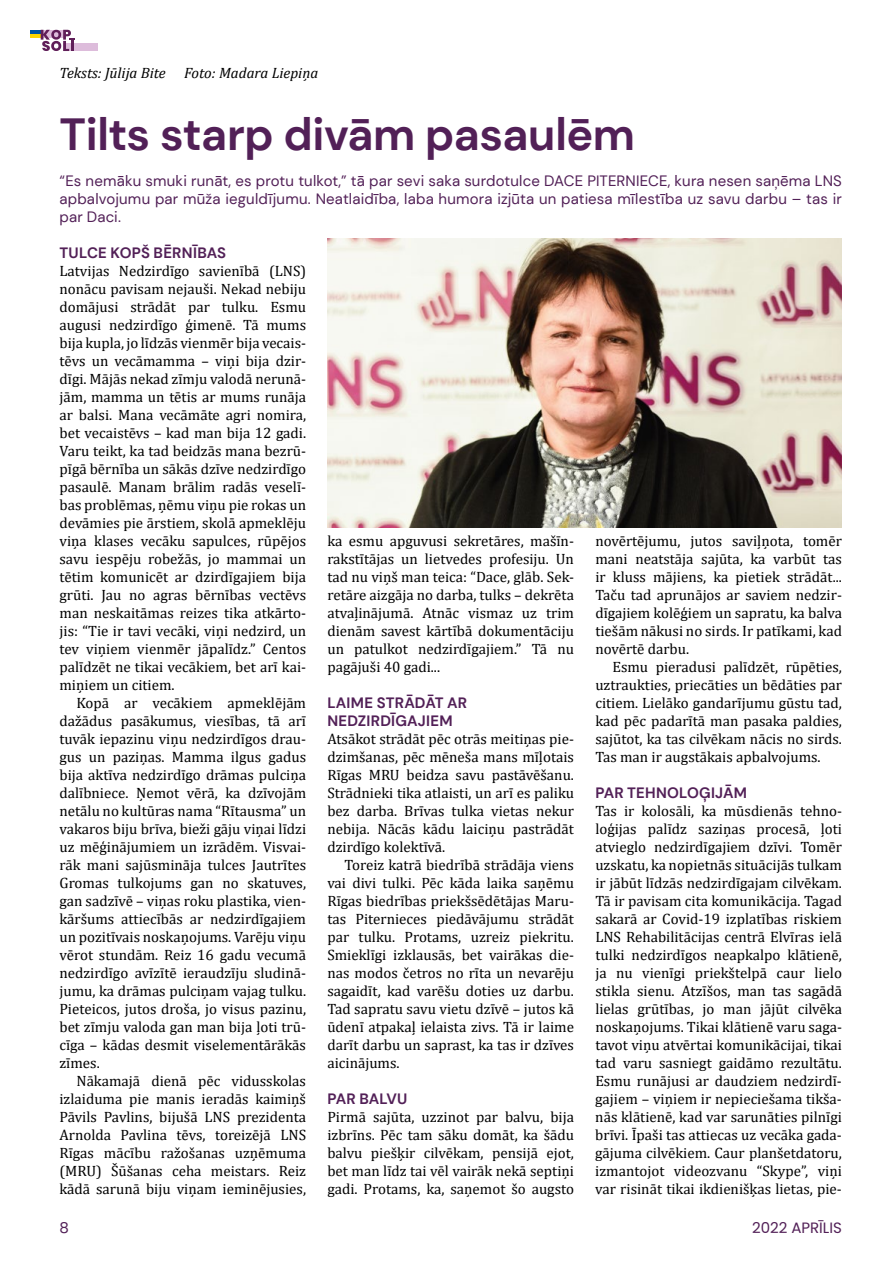
<style>
.page{position:relative;width:893px;height:1263px;background:#fff}
.page>*{position:absolute;margin:0;border:0;box-sizing:border-box;transform-origin:0 0}
.t1{font:700 45px "DM Sans";letter-spacing:-.01em;color:#522057}
.t2{font:15px/18px "Cambria";color:#000;text-align:justify}
.t3{font:15px/18px "DM Sans";letter-spacing:.01em;color:#522057;text-align:justify}
.t4{font:700 15px/18px "DM Sans";letter-spacing:.01em;color:#522057}
.t5{font:italic 15px "Cambria";color:#000}
.t6{font:15px "Poppins";color:#522057}
</style>
<div class="page">
<img style="left:327px;top:238px;width:515px;height:290px">
<div style="left:63px;top:43px;width:35px;height:8px;background:#ddbcdb"></div>
<hr style="left:30px;top:34px;width:11px;height:4px;background:#ffd500">
<hr style="left:30px;top:30px;width:11px;height:4px;background:#0053a1">
<svg style="left:41px;top:30px;width:34px;height:21px"></svg>
<p class="t5" style="left:60px;top:62px;width:260px">Teksts: Jūlija Bite Foto: Madara Liepiņa</p>
<h1 class="t1" style="left:60px;top:106px;width:577px">Tilts starp divām pasaulēm</h1>
<p class="t3" style="left:59px;top:171px;width:784px">“Es nemāku smuki runāt, es protu tulkot,” tā par sevi saka surdotulce DACE PITERNIECE, kura nesen saņēma LNS apbalvojumu par mūža ieguldījumu. Neatlaidība, laba humora izjūta un patiesa mīlestība uz savu darbu – tas ir par Daci.</p>
<p class="t4" style="left:60px;top:243px;width:168px">TULCE KOPŠ BĒRNĪBAS</p>
<p class="t2" style="left:60px;top:261px;width:248px">Latvijas Nedzirdīgo savienībā (LNS) nonācu pavisam nejauši. Nekad nebiju domājusi strādāt par tulku. Esmu augusi nedzirdīgo ģimenē. Tā mums bija kupla, jo līdzās vienmēr bija vecais&shy;tēvs un vecāmamma – viņi bija dzir&shy;dīgi. Mājās nekad zīmju valodā nerunā&shy;jām, mamma un tētis ar mums runāja ar balsi. Mana vecāmāte agri nomira, bet vecaistēvs – kad man bija 12 gadi.<br>Varu teikt, ka tad beidzās mana bezrū&shy;pīgā bērnība un sākās dzīve nedzirdīgo pasaulē. Manam brālim radās veselī&shy;bas problēmas, ņēmu viņu pie rokas un devāmies pie ārstiem, skolā apmeklēju viņa klases vecāku sapulces, rūpējos savu iespēju robežās, jo mammai un tētim komunicēt ar dzirdīgajiem bija grūti. Jau no agras bērnības vectēvs man neskaitāmas reizes tika atkārto&shy;jis: “Tie ir tavi vecāki, viņi nedzird, un tev viņiem vienmēr jāpalīdz.” Centos palīdzēt ne tikai vecākiem, bet arī kai&shy;miņiem un citiem.</p>
<p class="t2" style="left:59px;top:693px;width:248px;text-indent:17px">Kopā ar vecākiem apmeklējām dažādus pasākumus, viesības, tā arī tuvāk iepazinu viņu nedzirdīgos drau&shy;gus un paziņas. Mamma ilgus gadus bija aktīva nedzirdīgo drāmas pulciņa dalībniece. Ņemot vērā, ka dzīvojām netālu no kultūras nama “Rītausma” un vakaros biju brīva, bieži gāju viņai līdzi uz mēģinājumiem un izrādēm. Visvai&shy;rāk mani sajūsmināja tulces Jautrītes Gromas tulkojums gan no skatuves, gan sadzīvē – viņas roku plastika, vien&shy;kāršums attiecībās ar nedzirdīgajiem un pozitīvais noskaņojums. Varēju viņu vērot stundām. Reiz 16 gadu vecumā nedzirdīgo avīzītē ieraudzīju sludinā&shy;jumu, ka drāmas pulciņam vajag tulku.<br>Pieteicos, jutos droša, jo visus pazinu, bet zīmju valoda gan man bija ļoti trū&shy;cīga – kādas desmit viselementārākās zīmes.</p>
<p class="t2" style="left:59px;top:1071px;width:248px;text-indent:17px">Nākamajā dienā pēc vidusskolas izlaiduma pie manis ieradās kaimiņš Pāvils Pavlins, bijušā LNS prezidenta Arnolda Pavlina tēvs, toreizējā LNS Rīgas mācību ražošanas uzņēmuma (MRU) Šūšanas ceha meistars. Reiz kādā sarunā biju viņam ieminējusies,</p>
<p class="t2" style="left:327px;top:531px;width:248px">ka esmu apguvusi sekretāres, mašīn&shy;rakstītājas un lietvedes profesiju. Un tad nu viņš man teica: “Dace, glāb. Sek&shy;retāre aizgāja no darba, tulks – dekrēta atvaļinājumā. Atnāc vismaz uz trim dienām savest kārtībā dokumentāciju un patulkot nedzirdīgajiem.” Tā nu pagājuši 40 gadi...</p>
<p class="t4" style="left:327px;top:693px;width:141px">LAIME STRĀDĀT AR<br>NEDZIRDĪGAJIEM</p>
<p class="t2" style="left:327px;top:729px;width:248px">Atsākot strādāt pēc otrās meitiņas pie&shy;dzimšanas, pēc mēneša mans mīļotais Rīgas MRU beidza savu pastāvēšanu.<br>Strādnieki tika atlaisti, un arī es paliku bez darba. Brīvas tulka vietas nekur nebija. Nācās kādu laiciņu pastrādāt dzirdīgo kolektīvā.</p>
<p class="t2" style="left:327px;top:855px;width:248px;text-indent:17px">Toreiz katrā biedrībā strādāja viens vai divi tulki. Pēc kāda laika saņēmu Rīgas biedrības priekšsēdētājas Maru&shy;tas Piternieces piedāvājumu strādāt par tulku. Protams, uzreiz piekritu.<br>Smieklīgi izklausās, bet vairākas die&shy;nas modos četros no rīta un nevarēju sagaidīt, kad varēšu doties uz darbu.<br>Tad sapratu savu vietu dzīvē – jutos kā ūdenī atpakaļ ielaista zivs. Tā ir laime darīt darbu un saprast, ka tas ir dzīves aicinājums.</p>
<p class="t4" style="left:327px;top:1089px;width:81px">PAR BALVU</p>
<p class="t2" style="left:327px;top:1107px;width:248px">Pirmā sajūta, uzzinot par balvu, bija izbrīns. Pēc tam sāku domāt, ka šādu balvu piešķir cilvēkam, pensijā ejot, bet man līdz tai vēl vairāk nekā septiņi gadi. Protams, ka, saņemot šo augsto</p>
<p class="t2" style="left:595px;top:531px;width:248px">novērtējumu, jutos saviļņota, tomēr mani neatstāja sajūta, ka varbūt tas ir kluss mājiens, ka pietiek strādāt...<br>Taču tad aprunājos ar saviem nedzir&shy;dīgajiem kolēģiem un sapratu, ka balva tiešām nākusi no sirds. Ir patīkami, kad novērtē darbu.</p>
<p class="t2" style="left:595px;top:657px;width:248px;text-indent:17px">Esmu pieradusi palīdzēt, rūpēties, uztraukties, priecāties un bēdāties par citiem. Lielāko gandarījumu gūstu tad, kad pēc padarītā man pasaka paldies, sajūtot, ka tas cilvēkam nācis no sirds.<br>Tas man ir augstākais apbalvojums.</p>
<p class="t4" style="left:595px;top:783px;width:153px">PAR TEHNOLOĢIJĀM</p>
<p class="t2" style="left:595px;top:801px;width:248px">Tas ir kolosāli, ka mūsdienās tehno&shy;loģijas palīdz saziņas procesā, ļoti atvieglo nedzirdīgajiem dzīvi. Tomēr uzskatu, ka nopietnās situācijās tulkam ir jābūt līdzās nedzirdīgajam cilvēkam.<br>Tā ir pavisam cita komunikācija. Tagad sakarā ar Covid-19 izplatības riskiem LNS Rehabilitācijas centrā Elvīras ielā tulki nedzirdīgos neapkalpo klātienē, ja nu vienīgi priekštelpā caur lielo stikla sienu. Atzīšos, man tas sagādā lielas grūtības, jo man jājūt cilvēka noskaņojums. Tikai klātienē varu saga&shy;tavot viņu atvērtai komunikācijai, tikai tad varu sasniegt gaidāmo rezultātu.<br>Esmu runājusi ar daudziem nedzirdī&shy;gajiem – viņiem ir nepieciešama tikša&shy;nās klātienē, kad var sarunāties pilnīgi brīvi. Īpaši tas attiecas uz vecāka gada&shy;gājuma cilvēkiem. Caur planšetdatoru, izmantojot videozvanu “Skype”, viņi var risināt tikai ikdienišķas lietas, pie-</p>
<p class="t6" style="left:60px;top:1219px;width:11px">8</p>
<p class="t6" style="left:752px;top:1219px;width:91px">2022 APRĪLIS</p>
</div>
